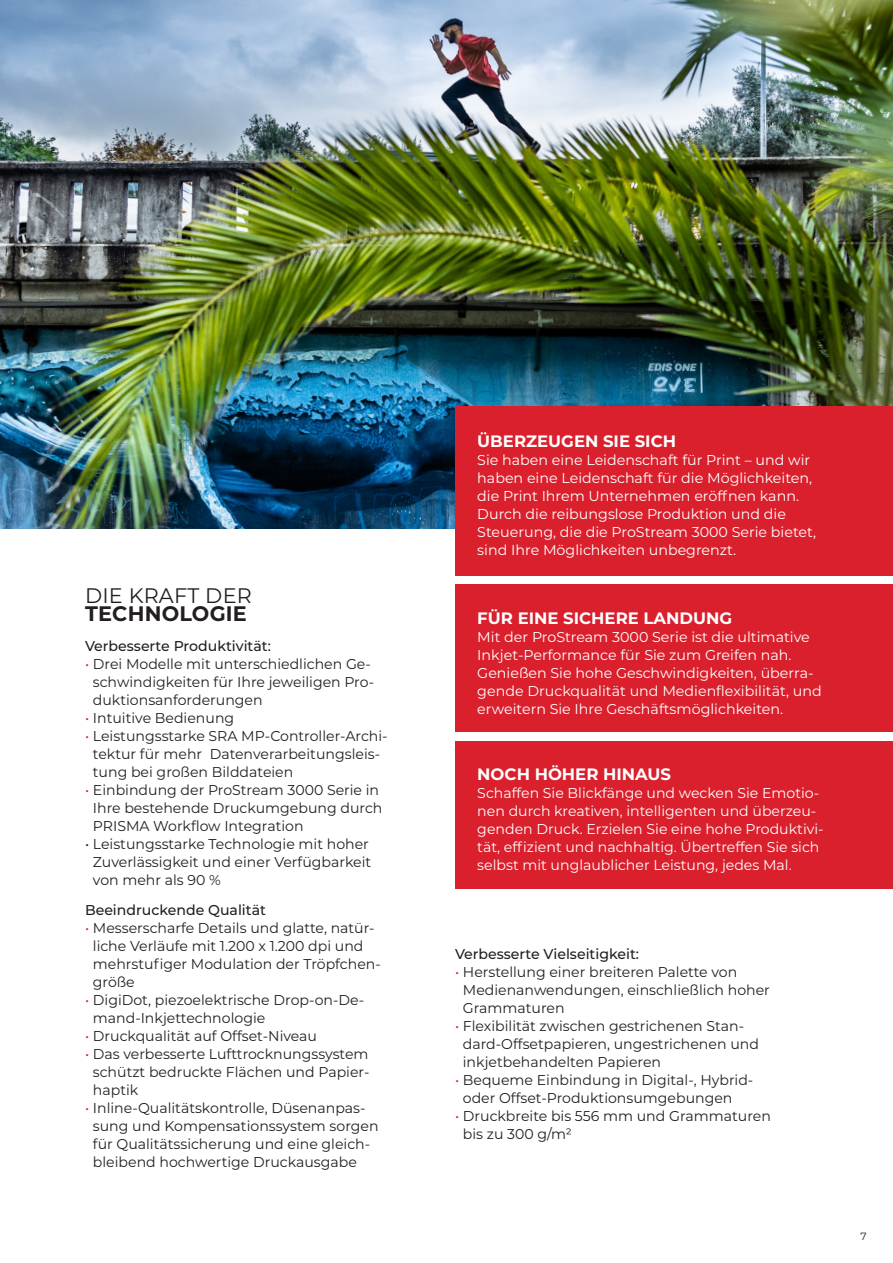
<style>
.page{position:relative;width:893px;height:1263px;background:#fff}
.page>*{position:absolute;margin:0;border:0;box-sizing:border-box;transform-origin:0 0}
.Copytext_9_5_14pt{font:21px/18px "Montserrat";letter-spacing:.01em;color:#231f20}
.Copytext_9_5_14pt-2{font:700 16.5px "Montserrat";color:#fff}
.Copytext_9_5_14pt-3{font:14.25px/18px "Montserrat";color:#231f20}
.Copytext_9_5_14pt-4{font:14.25px/18px "Montserrat";color:#fff}
.Copytext_9_5_14pt-5{font:500 14.25px "Montserrat";color:#231f20}
.t1{font:10.5px "Montserrat";color:#231f20}
.s1{font-weight:700}
.s2{color:#da202d}
</style>
<div class="page">
<img style="left:0;top:0;width:893px;height:528px">
<div style="left:455px;top:407px;width:438px;height:169px;background:#da202d"></div>
<div style="left:455px;top:585px;width:438px;height:147px;background:#da202d"></div>
<div style="left:455px;top:741px;width:438px;height:147px;background:#da202d"></div>
<p class="Copytext_9_5_14pt" style="left:85px;top:586px;width:168px">DIE KRAFT DER<br><span class="s1">TECHNOLOGIE</span></p>
<p class="Copytext_9_5_14pt-5" style="left:85px;top:636px;width:187px">Verbesserte Produktivität:</p>
<p class="Copytext_9_5_14pt-3" style="left:93px;top:654px;width:283px;text-indent:-8px"><span class="s2">•</span> Drei Modelle mit unterschiedlichen Ge&shy;schwindigkeiten für Ihre jeweiligen Pro&shy;duktionsanforderungen</p>
<p class="Copytext_9_5_14pt-3" style="left:85px;top:708px;width:151px"><span class="s2">•</span> Intuitive Bedienung</p>
<p class="Copytext_9_5_14pt-3" style="left:93px;top:726px;width:296px;text-indent:-8px"><span class="s2">•</span> Leistungsstarke SRA MP-Controller-Archi&shy;tektur für mehr Datenverarbeitungsleis&shy;tung bei großen Bilddateien</p>
<p class="Copytext_9_5_14pt-3" style="left:93px;top:780px;width:291px;text-indent:-8px"><span class="s2">•</span> Einbindung der ProStream 3000 Serie in<br>Ihre bestehende Druckumgebung durch<br>PRISMA Workflow Integration</p>
<p class="Copytext_9_5_14pt-3" style="left:93px;top:834px;width:280px;text-indent:-8px">• Leistungsstarke Technologie mit hoher<br>Zuverlässigkeit und einer Verfügbarkeit von mehr als 90 %</p>
<p class="Copytext_9_5_14pt-5" style="left:85px;top:900px;width:182px">Beeindruckende Qualität</p>
<p class="Copytext_9_5_14pt-3" style="left:93px;top:918px;width:289px;text-indent:-8px"><span class="s2">•</span> Messerscharfe Details und glatte, natür&shy;liche Verläufe mit 1.200 x 1.200 dpi und mehrstufiger Modulation der Tröpfchen&shy;größe</p>
<p class="Copytext_9_5_14pt-3" style="left:93px;top:990px;width:273px;text-indent:-8px"><span class="s2">•</span> DigiDot, piezoelektrische Drop-on-De&shy;mand-Inkjettechnologie</p>
<p class="Copytext_9_5_14pt-3" style="left:85px;top:1026px;width:234px"><span class="s2">•</span> Druckqualität auf Offset-Niveau</p>
<p class="Copytext_9_5_14pt-3" style="left:93px;top:1044px;width:278px;text-align:justify;text-indent:-8px"><span class="s2">•</span> Das verbesserte Lufttrocknungssystem schützt bedruckte Flächen und Papier&shy;haptik</p>
<p class="Copytext_9_5_14pt-3" style="left:93px;top:1098px;width:287px;text-indent:-8px"><span class="s2">•</span> Inline-Qualitätskontrolle, Düsenanpas&shy;sung und Kompensationssystem sorgen für Qualitätssicherung und eine gleich&shy;bleibend hochwertige Druckausgabe</p>
<p class="Copytext_9_5_14pt-2" style="left:477px;top:429px;width:200px">ÜBERZEUGEN SIE SICH</p>
<p class="Copytext_9_5_14pt-4" style="left:477px;top:451px;width:340px">Sie haben eine Leidenschaft für Print – und wir haben eine Leidenschaft für die Möglichkeiten, die Print Ihrem Unternehmen eröffnen kann.<br>Durch die reibungslose Produktion und die Steuerung, die die ProStream 3000 Serie bietet, sind Ihre Möglichkeiten unbegrenzt.</p>
<p class="Copytext_9_5_14pt-2" style="left:477px;top:606px;width:256px">FÜR EINE SICHERE LANDUNG</p>
<p class="Copytext_9_5_14pt-4" style="left:477px;top:627px;width:346px">Mit der ProStream 3000 Serie ist die ultimative Inkjet-Performance für Sie zum Greifen nah.<br>Genießen Sie hohe Geschwindigkeiten, überra&shy;gende Druckqualität und Medienflexibilität, und erweitern Sie Ihre Geschäftsmöglichkeiten.</p>
<p class="Copytext_9_5_14pt-2" style="left:477px;top:762px;width:195px">NOCH HÖHER HINAUS</p>
<p class="Copytext_9_5_14pt-4" style="left:477px;top:783px;width:348px">Schaffen Sie Blickfänge und wecken Sie Emotio&shy;nen durch kreativen, intelligenten und überzeu&shy;genden Druck. Erzielen Sie eine hohe Produktivi&shy;tät, effizient und nachhaltig. Übertreffen Sie sich selbst mit unglaublicher Leistung, jedes Mal.</p>
<p class="Copytext_9_5_14pt-5" style="left:455px;top:944px;width:186px">Verbesserte Vielseitigkeit:</p>
<p class="Copytext_9_5_14pt-3" style="left:463px;top:962px;width:309px;text-indent:-8px"><span class="s2">•</span> Herstellung einer breiteren Palette von<br>Medienanwendungen, einschließlich hoher<br>Grammaturen</p>
<p class="Copytext_9_5_14pt-3" style="left:463px;top:1016px;width:298px;text-indent:-8px"><span class="s2">•</span> Flexibilität zwischen gestrichenen Stan&shy;dard-Offsetpapieren, ungestrichenen und inkjetbehandelten Papieren</p>
<p class="Copytext_9_5_14pt-3" style="left:463px;top:1070px;width:292px;text-indent:-8px"><span class="s2">•</span> Bequeme Einbindung in Digital-, Hybrid&shy;oder Offset-Produktionsumgebungen</p>
<p class="Copytext_9_5_14pt-3" style="left:463px;top:1106px;width:310px;text-indent:-8px"><span class="s2">•</span> Druckbreite bis 556 mm und Grammaturen bis zu 300 g/m²</p>
<p class="t1" style="left:861px;top:1229px;width:8px">7</p>
</div>
